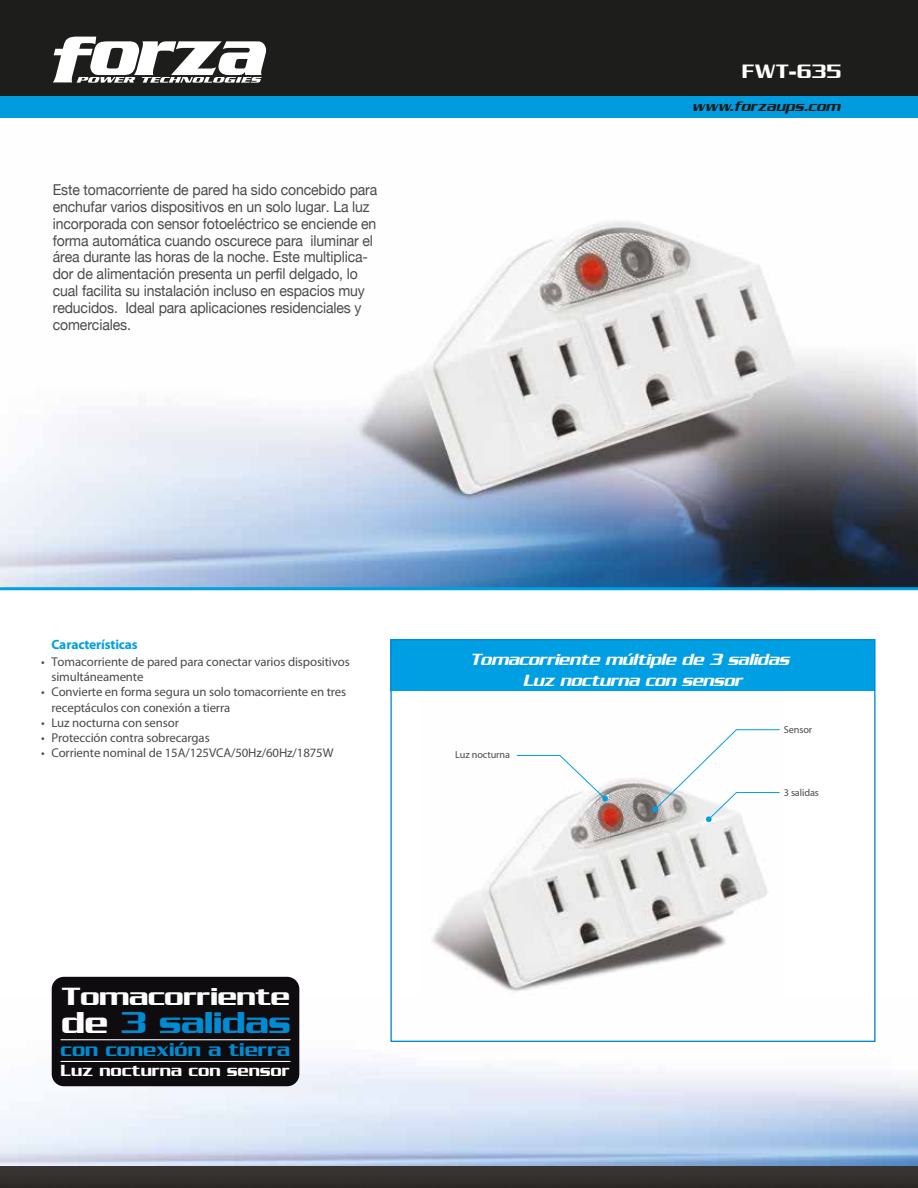
<style>
.page{position:relative;width:918px;height:1188px;background:#fff}
.page>*{position:absolute;margin:0;border:0;box-sizing:border-box;transform-origin:0 0}
.t1{font:32.7px "Serpentine Sans ICG";letter-spacing:-.025em;color:#008bd2;scale:1.15 1}
.t2{font:27px "Serpentine Sans ICG";letter-spacing:-.025em;color:#fff;scale:1.15 1}
.t3{font:21px "Serpentine Sans ICG";letter-spacing:-.01em;color:#fff}
.t4{font:20.4px "Serpentine Sans ICG";letter-spacing:-.005em;color:#008bd2}
.t5{font:italic 17.55px/21px "Serpentine Sans ICG";letter-spacing:-.02em;color:#fff;text-align:center}
.t6{font:17.4px "Serpentine Sans ICG";letter-spacing:-.005em;color:#fff}
.t7{font:15px/16.8px "Helvetica Neue";letter-spacing:-.01em;color:#4a4a49;scale:.94 1}
.t8{font:italic 15px "Serpentine Sans ICG";color:#1d1d1b}
.t9{font:700 13.5px "Myriad Pro";letter-spacing:-.01em;color:#009fe3}
.t10{font:12.75px/15.3px "Myriad Pro";letter-spacing:-.01em;color:#4a4a49}
.t11{font:10.2px "Myriad Pro";letter-spacing:-.01em;color:#4a4a49}
.s1{color:#fff}
</style>
<div class="page">
<img style="left:0;top:221px;width:918px;height:366px">
<hr style="left:0;top:587px;width:918px;height:3px;background:#009fe3">
<div style="left:0;top:23px;width:918px;height:95px;background:#009cde"></div>
<div style="left:0;top:0;width:918px;height:96px;background:#1d1d1b"></div>
<img style="left:0;top:998px;width:918px;height:168px">
<img style="left:0;top:1166px;width:918px;height:22px">
<img style="left:422px;top:778px;width:362px;height:282px">
<svg style="left:652px;top:729px;width:128px;height:93px"></svg>
<svg style="left:516px;top:755px;width:92px;height:47px"></svg>
<div style="left:391px;top:640px;width:484px;height:51px;background:#009fe3"></div>
<div style="left:52px;top:977px;width:247px;height:109px;background:#0e0c0e;border-radius:12px"></div>
<hr style="left:61px;top:1061px;width:229px;height:1px;background:#fff">
<hr style="left:61px;top:1039px;width:229px;height:1px;background:#fff">
<svg style="left:53px;top:37px;width:213px;height:46px"></svg>
<p class="t7" style="left:53px;top:182px;width:347px">Este tomacorriente de pared ha sido concebido para enchufar varios dispositivos en un solo lugar. La luz incorporada con sensor fotoeléctrico se enciende en forma automática cuando oscurece para iluminar el área durante las horas de la noche. Este multiplica&shy;dor de alimentación presenta un perfil delgado, lo cual facilita su instalación incluso en espacios muy reducidos. Ideal para aplicaciones residenciales y comerciales.</p>
<h3 class="t3" style="left:742px;top:59px;width:101px">FWT-635</h3>
<p class="t8" style="left:691px;top:97px;width:150px">www.forzaups.com</p>
<p class="t9" style="left:51px;top:637px;width:88px">Características</p>
<p class="t10" style="left:51px;top:654px;width:300px">Tomacorriente de pared para conectar varios dispositivos simultáneamente<br>Convierte en forma segura un solo tomacorriente en tres receptáculos con conexión a tierra<br>Luz nocturna con sensor<br>Protección contra sobrecargas<br>Corriente nominal de 15A/125VCA/50Hz/60Hz/1875W</p>
<p class="t10" style="left:41px;top:654px;width:5px">•</p>
<p class="t10" style="left:41px;top:684px;width:5px">•</p>
<p class="t10" style="left:41px;top:715px;width:5px;text-align:justify">• • •</p>
<h2 class="t2" style="left:62px;top:981px;width:200px">Tomacorriente</h2>
<h1 class="t1" style="left:61px;top:1004px;width:201px"><span class="s1">de</span> 3 salidas</h1>
<h3 class="t4" style="left:61px;top:1038px;width:231px">con conexión a tierra</h3>
<p class="t6" style="left:61px;top:1061px;width:231px">Luz nocturna con sensor</p>
<p class="t5" style="left:470px;top:649px;width:321px">Tomacorriente múltiple de 3 salidas<br>Luz nocturna con sensor</p>
<p class="t11" style="left:455px;top:749px;width:56px">Luz nocturna</p>
<p class="t11" style="left:784px;top:723px;width:30px">Sensor</p>
<p class="t11" style="left:784px;top:786px;width:37px">3 salidas</p>
</div>
